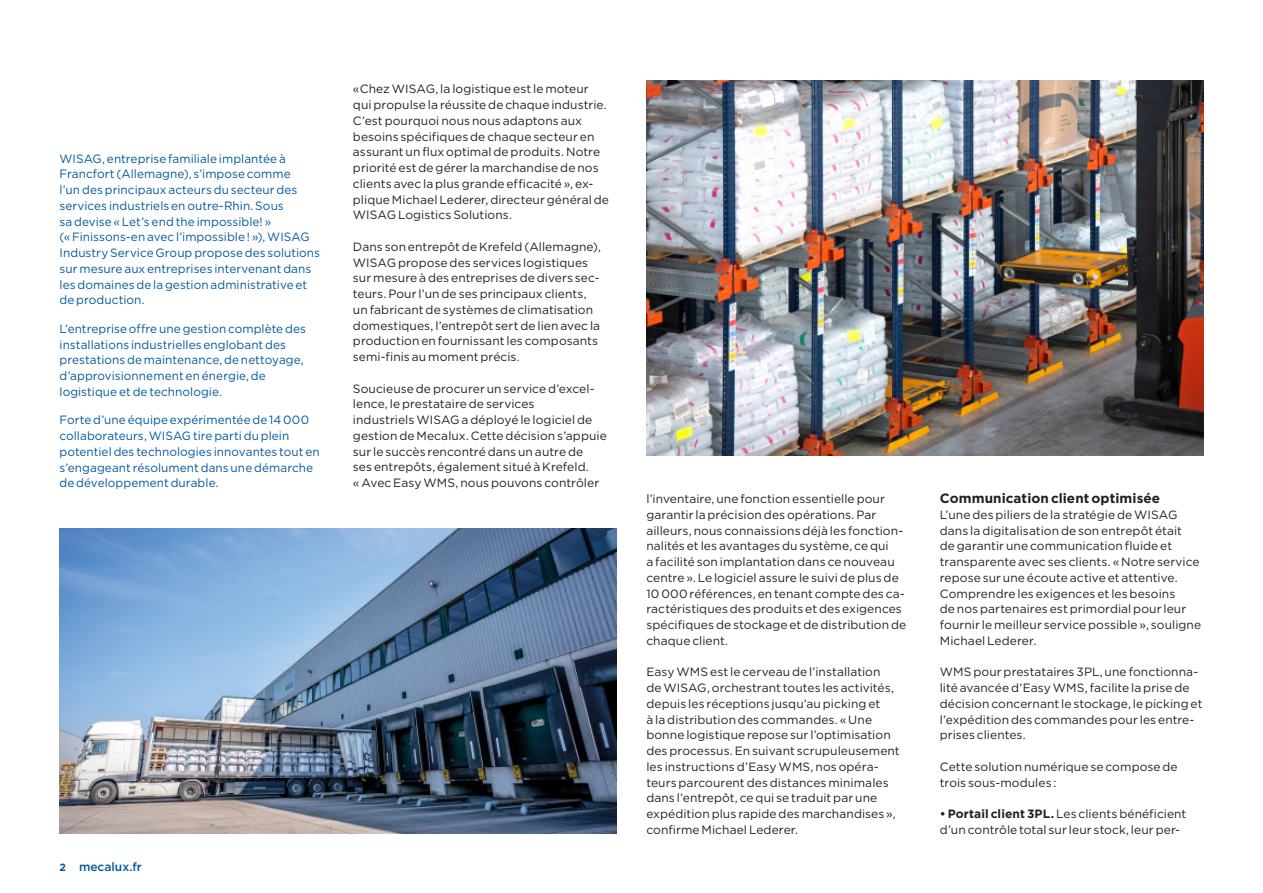
<style>
.page{position:relative;width:1263px;height:893px;background:#fff}
.page>*{position:absolute;margin:0;border:0;box-sizing:border-box;transform-origin:0 0}
.t1{font:700 13.5px "Gotham";letter-spacing:.005em;color:#231f20}
.t2{font:12px/15.8px "Gotham";letter-spacing:.005em;color:#231f20}
.t3{font:12px/15.8px "Gotham";letter-spacing:.005em;color:#01579f}
.t4{font:500 12px "Gotham";color:#01579f}
.s1{font-weight:700;font-size:10.5px}
.s2{font-weight:700}
</style>
<div class="page">
<img style="left:59px;top:528px;width:558px;height:305px">
<img style="left:646px;top:81px;width:557px;height:374px">
<p class="t3" style="left:60px;top:150px;width:262px">WISAG, entreprise familiale implantée à Francfort (Allemagne), s’impose comme<br>l’un des principaux acteurs du secteur des services industriels en outre-Rhin. Sous<br>sa devise « Let’s end the impossible! »<br>(« Finissons-en avec l’impossible ! »), WISAG Industry Service Group propose des solutions sur mesure aux entreprises intervenant dans les domaines de la gestion administrative et de production.</p>
<p class="t3" style="left:60px;top:320px;width:248px">L’entreprise offre une gestion complète des installations industrielles englobant des prestations de maintenance, de nettoyage, d’approvisionnement en énergie, de logistique et de technologie.</p>
<p class="t3" style="left:60px;top:412px;width:262px">Forte d’une équipe expérimentée de 14 000 collaborateurs, WISAG tire parti du plein potentiel des technologies innovantes tout en s’engageant résolument dans une démarche de développement durable.</p>
<p class="t2" style="left:353px;top:81px;width:258px">«Chez WISAG, la logistique est le moteur qui propulse la réussite de chaque industrie.<br>C’est pourquoi nous nous adaptons aux besoins spécifiques de chaque secteur en assurant un flux optimal de produits. Notre priorité est de gérer la marchandise de nos clients avec la plus grande efficacité », ex&shy;plique Michael Lederer, directeur général de WISAG Logistics Solutions.</p>
<p class="t2" style="left:353px;top:239px;width:250px">Dans son entrepôt de Krefeld (Allemagne), WISAG propose des services logistiques sur mesure à des entreprises de divers sec&shy;teurs. Pour l’un de ses principaux clients, un fabricant de systèmes de climatisation domestiques, l’entrepôt sert de lien avec la production en fournissant les composants semi-finis au moment précis.</p>
<p class="t2" style="left:353px;top:380px;width:255px">Soucieuse de procurer un service d’excel&shy;lence, le prestataire de services<br>industriels WISAG a déployé le logiciel de gestion de Mecalux. Cette décision s’appuie sur le succès rencontré dans un autre de<br>ses entrepôts, également situé à Krefeld.<br>« Avec Easy WMS, nous pouvons contrôler</p>
<p class="t4" style="left:60px;top:859px;width:84px"><span class="s1">2</span> mecalux.fr</p>
<p class="t2" style="left:646px;top:491px;width:261px">l’inventaire, une fonction essentielle pour garantir la précision des opérations. Par ailleurs, nous connaissions déjà les fonction&shy;nalités et les avantages du système, ce qui<br>a facilité son implantation dans ce nouveau centre ». Le logiciel assure le suivi de plus de 10 000 références, en tenant compte des ca&shy;ractéristiques des produits et des exigences spécifiques de stockage et de distribution de chaque client.</p>
<p class="t2" style="left:646px;top:664px;width:255px">Easy WMS est le cerveau de l’installation<br>de WISAG, orchestrant toutes les activités, depuis les réceptions jusqu’au picking et<br>à la distribution des commandes. « Une bonne logistique repose sur l’optimisation des processus. En suivant scrupuleusement les instructions d’Easy WMS, nos opéra&shy;teurs parcourent des distances minimales dans l’entrepôt, ce qui se traduit par une expédition plus rapide des marchandises », confirme Michael Lederer.</p>
<p class="t1" style="left:940px;top:489px;width:222px">Communication client optimisée</p>
<p class="t2" style="left:940px;top:506px;width:263px">L’une des piliers de la stratégie de WISAG dans la digitalisation de son entrepôt était<br>de garantir une communication fluide et transparente avec ses clients. « Notre service repose sur une écoute active et attentive.<br>Comprendre les exigences et les besoins<br>de nos partenaires est primordial pour leur fournir le meilleur service possible », souligne Michael Lederer.</p>
<p class="t2" style="left:940px;top:664px;width:264px">WMS pour prestataires 3PL, une fonctionna&shy;lité avancée d’Easy WMS, facilite la prise de décision concernant le stockage, le picking et l’expédition des commandes pour les entre&shy;prises clientes.</p>
<p class="t2" style="left:940px;top:758px;width:239px">Cette solution numérique se compose de trois sous-modules :</p>
<p class="t2" style="left:940px;top:806px;width:248px"><span class="s2">• Portail client 3PL.</span> Les clients bénéficient d’un contrôle total sur leur stock, leur per-</p>
</div>
